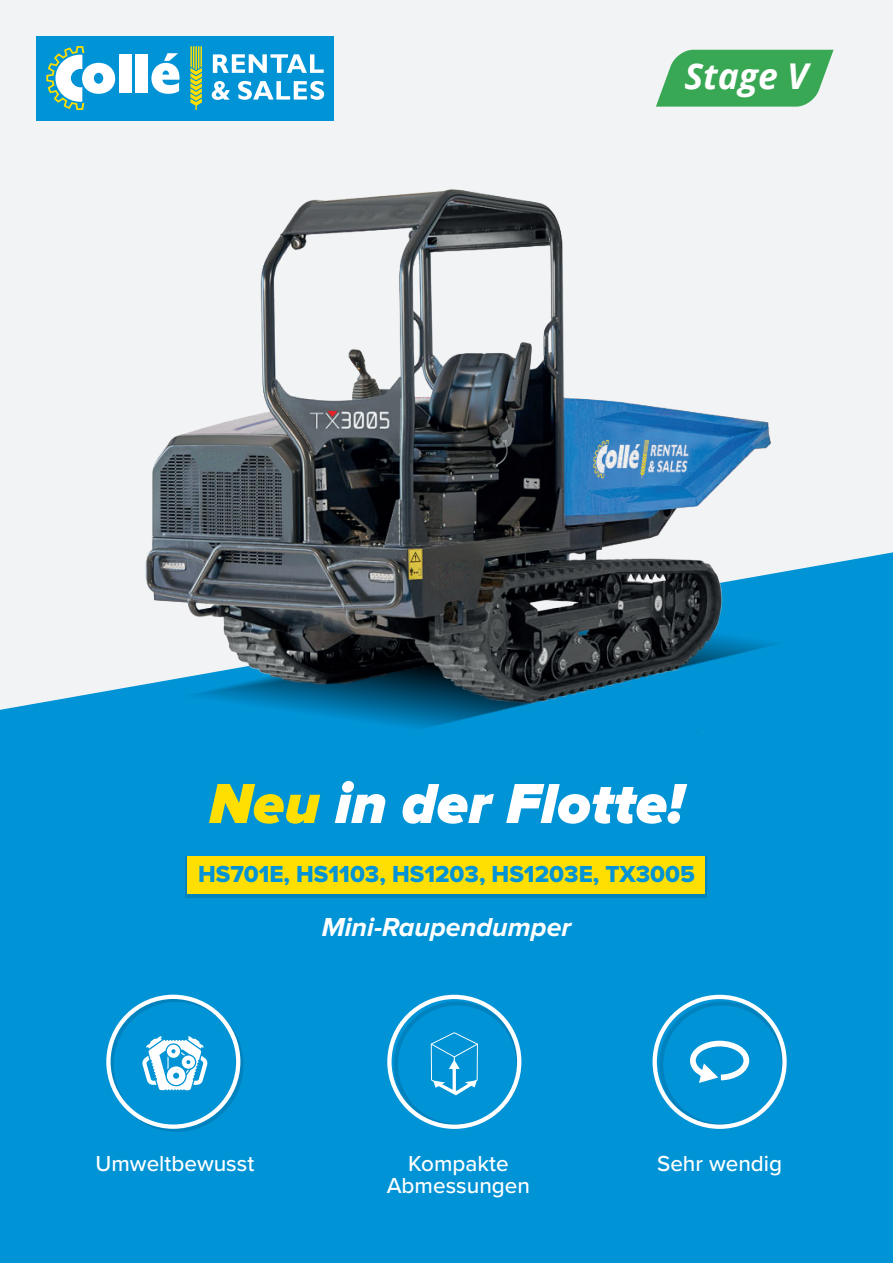
<style>
.page{position:relative;width:893px;height:1263px;background:#fff}
.page>*{position:absolute;margin:0;border:0;box-sizing:border-box;transform-origin:0 0}
.t1{font:italic 900 58.5px "Proxima Nova";color:#fff}
.t2{font:italic 700 35.55px "Open Sans";color:#fff}
.t3{font:italic 700 27px "Proxima Nova";color:#fff}
.t4{font:24px "Proxima Nova Extrabld";color:#0093d6}
.t5{font:500 22.5px "Proxima Nova";color:#fff}
.s1{color:#ffdf01}
</style>
<div class="page">
<div style="left:0;top:0;width:893px;height:842px;background:#f2f3f4"></div>
<div style="left:0;top:552px;width:893px;height:711px;background:#0093d6"></div>
<div style="left:186px;top:856px;width:521px;height:42px;background:linear-gradient(to right,#0082be,#0082be)"></div>
<div style="left:188px;top:856px;width:517px;height:37px;background:#ffdf01"></div>
<div style="left:36px;top:36px;width:298px;height:84px;background:#0093d6"></div>
<svg style="left:213px;top:54px;width:111px;height:19px"></svg>
<svg style="left:212px;top:81px;width:18px;height:19px"></svg>
<svg style="left:238px;top:81px;width:86px;height:19px"></svg>
<svg style="left:151px;top:53px;width:29px;height:41px"></svg>
<svg style="left:46px;top:46px;width:69px;height:64px"></svg>
<div style="left:119px;top:54px;width:12px;height:39px;background:#fff"></div>
<div style="left:135px;top:54px;width:13px;height:39px;background:#fff"></div>
<svg style="left:190px;top:46px;width:12px;height:64px"></svg>
<div style="left:109px;top:998px;width:134px;height:134px;border:4px solid #0082be;border-radius:50%"></div>
<div style="left:106px;top:995px;width:134px;height:134px;border:4px solid #fff;border-radius:50%"></div>
<div style="left:659px;top:1001px;width:127px;height:127px;border:4px solid #0082be;border-radius:50%"></div>
<div style="left:653px;top:995px;width:134px;height:134px;border:4px solid #fff;border-radius:50%"></div>
<div style="left:394px;top:1001px;width:126px;height:127px;border:4px solid #0082be;border-radius:50%"></div>
<div style="left:387px;top:995px;width:134px;height:134px;border:4px solid #fff;border-radius:50%"></div>
<img style="left:106px;top:189px;width:699px;height:570px">
<svg style="left:142px;top:1036px;width:66px;height:54px"></svg>
<svg style="left:690px;top:1041px;width:59px;height:42px"></svg>
<svg style="left:431px;top:1032px;width:47px;height:63px;background:#2aa4dc"></svg>
<svg style="left:656px;top:50px;width:178px;height:57px;background:#51b269"></svg>
<h2 class="t2" style="left:684px;top:51px;width:125px">Stage V</h2>
<p class="t1" style="left:209px;top:770px;width:476px"><span class="s1">Neu</span> in der Flotte!</p>
<p class="t4" style="left:198px;top:860px;width:498px">HS701E, HS1103, HS1203, HS1203E, TX3005</p>
<p class="t3" style="left:322px;top:911px;width:251px">Mini-Raupendumper</p>
<p class="t5" style="left:95px;top:1146px;width:160px">Umweltbewusst</p>
<p class="t5" style="left:408px;top:1146px;width:102px">Kompakte</p>
<p class="t5" style="left:387px;top:1169px;width:145px">Abmessungen</p>
<p class="t5" style="left:657px;top:1146px;width:127px">Sehr wendig</p>
</div>
